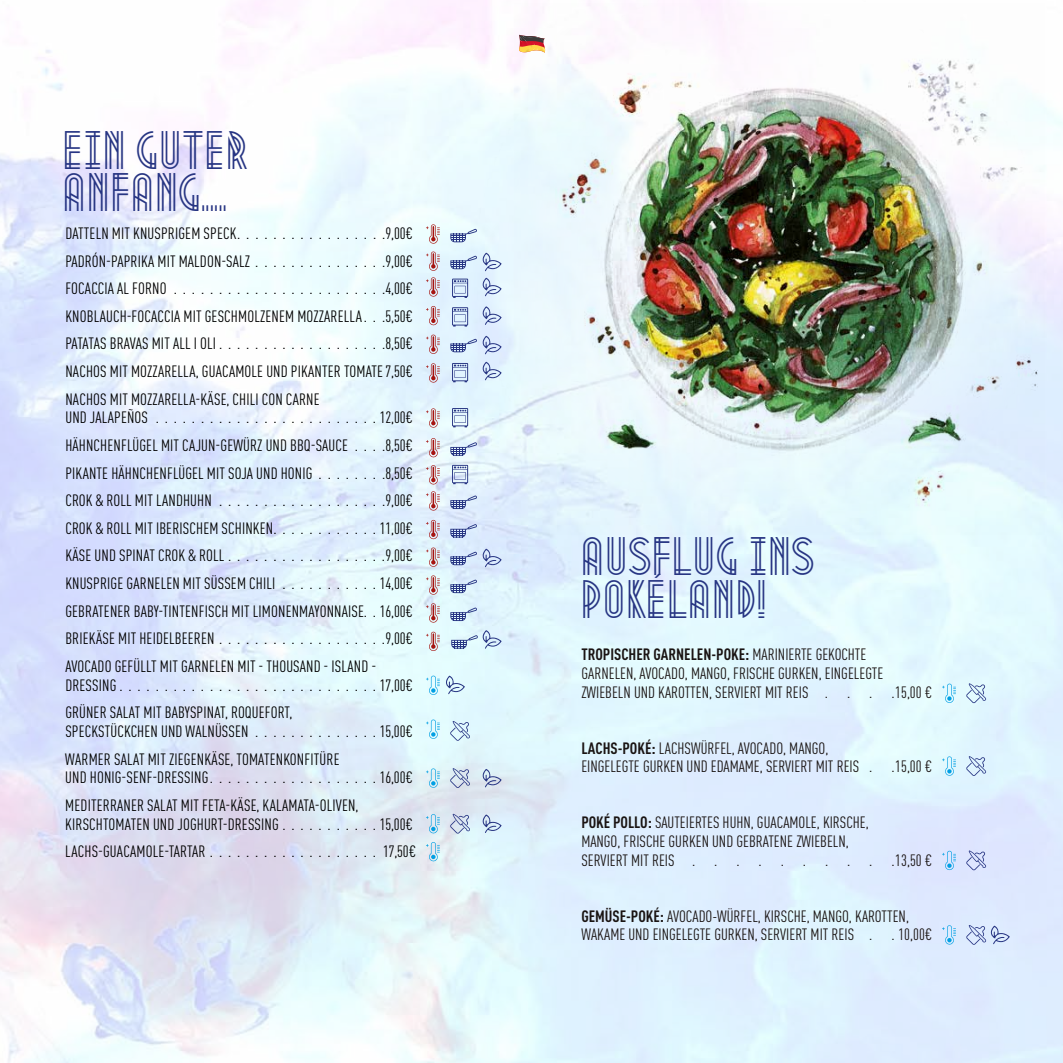
<style>
.page{position:relative;width:1063px;height:1063px;background:#fff}
.page>*{position:absolute;margin:0;border:0;box-sizing:border-box;transform-origin:0 0}
.t1{font:47.5px/42.5px "Metropolis 1920";color:#273583}
.t2{font:condensed 16.25px/27.6px "DIN Pro";letter-spacing:.01em;color:#000;text-align:justify}
.t3{font:condensed 16.25px/18.8px "DIN Pro";color:#1a1413}
.s1{font-weight:700}
</style>
<div class="page">
<img style="left:514px;top:3px;width:531px;height:531px">
<svg style="left:519px;top:35px;width:26px;height:18px"></svg>
<svg style="left:966px;top:683px;width:20px;height:20px"></svg>
<svg style="left:942px;top:683px;width:14px;height:20px"></svg>
<svg style="left:966px;top:756px;width:20px;height:20px"></svg>
<svg style="left:942px;top:756px;width:14px;height:20px"></svg>
<svg style="left:966px;top:850px;width:20px;height:21px"></svg>
<svg style="left:942px;top:850px;width:14px;height:20px"></svg>
<svg style="left:942px;top:925px;width:14px;height:20px"></svg>
<svg style="left:966px;top:925px;width:44px;height:20px"></svg>
<svg style="left:426px;top:224px;width:14px;height:20px"></svg>
<svg style="left:426px;top:408px;width:14px;height:20px"></svg>
<svg style="left:452px;top:408px;width:16px;height:19px"></svg>
<svg style="left:426px;top:465px;width:14px;height:20px"></svg>
<svg style="left:452px;top:465px;width:16px;height:19px"></svg>
<svg style="left:426px;top:438px;width:14px;height:20px"></svg>
<svg style="left:450px;top:442px;width:27px;height:14px"></svg>
<svg style="left:426px;top:491px;width:14px;height:20px"></svg>
<svg style="left:450px;top:495px;width:27px;height:14px"></svg>
<svg style="left:426px;top:520px;width:14px;height:20px"></svg>
<svg style="left:450px;top:524px;width:27px;height:14px"></svg>
<svg style="left:426px;top:575px;width:14px;height:20px"></svg>
<svg style="left:450px;top:580px;width:27px;height:13px"></svg>
<svg style="left:426px;top:603px;width:14px;height:20px"></svg>
<svg style="left:450px;top:608px;width:27px;height:13px"></svg>
<svg style="left:450px;top:229px;width:27px;height:13px"></svg>
<svg style="left:426px;top:547px;width:14px;height:20px"></svg>
<svg style="left:450px;top:552px;width:27px;height:13px"></svg>
<svg style="left:483px;top:549px;width:19px;height:18px"></svg>
<svg style="left:426px;top:251px;width:14px;height:20px"></svg>
<svg style="left:450px;top:256px;width:27px;height:13px"></svg>
<svg style="left:483px;top:253px;width:19px;height:18px"></svg>
<svg style="left:426px;top:334px;width:14px;height:20px"></svg>
<svg style="left:450px;top:339px;width:27px;height:13px"></svg>
<svg style="left:483px;top:336px;width:19px;height:18px"></svg>
<svg style="left:426px;top:631px;width:14px;height:20px"></svg>
<svg style="left:451px;top:630px;width:51px;height:19px"></svg>
<svg style="left:426px;top:363px;width:14px;height:20px"></svg>
<svg style="left:452px;top:363px;width:16px;height:19px"></svg>
<svg style="left:483px;top:362px;width:19px;height:18px"></svg>
<svg style="left:426px;top:675px;width:14px;height:20px"></svg>
<svg style="left:446px;top:676px;width:19px;height:18px"></svg>
<svg style="left:426px;top:277px;width:14px;height:20px"></svg>
<svg style="left:452px;top:279px;width:16px;height:19px"></svg>
<svg style="left:483px;top:278px;width:19px;height:18px"></svg>
<svg style="left:426px;top:306px;width:14px;height:20px"></svg>
<svg style="left:452px;top:307px;width:16px;height:20px"></svg>
<svg style="left:483px;top:306px;width:19px;height:19px"></svg>
<svg style="left:450px;top:721px;width:20px;height:20px"></svg>
<svg style="left:426px;top:719px;width:14px;height:20px"></svg>
<svg style="left:450px;top:768px;width:20px;height:20px"></svg>
<svg style="left:426px;top:768px;width:14px;height:20px"></svg>
<svg style="left:483px;top:769px;width:19px;height:18px"></svg>
<svg style="left:450px;top:814px;width:20px;height:20px"></svg>
<svg style="left:426px;top:814px;width:14px;height:20px"></svg>
<svg style="left:483px;top:814px;width:19px;height:19px"></svg>
<svg style="left:426px;top:842px;width:14px;height:20px"></svg>
<img style="left:0;top:642px;width:1px;height:421px">
<h1 class="t1" style="left:65px;top:126px;width:187px">EIN GUTER<br>ANFANG...</h1>
<p class="t2" style="left:65px;top:218px;width:172px">DATTELN MIT KNUSPRIGEM SPECK</p>
<p class="t2" style="left:386px;top:218px;width:29px">9,00€</p>
<p class="t2" style="left:65px;top:246px;width:186px">PADRÓN-PAPRIKA MIT MALDON-SALZ</p>
<p class="t2" style="left:65px;top:246px;width:349px;text-indent:320px">9,00€ FOCACCIA AL FORNO . . . . . . . . . . . . . . . . . . . . . . . 4,00€ KNOBLAUCH-FOCACCIA MIT GESCHMOLZENEM MOZZARELLA</p>
<p class="t2" style="left:386px;top:301px;width:29px">5,50€</p>
<p class="t2" style="left:65px;top:329px;width:349px;text-indent:320px">8,50€ NACHOS MIT MOZZARELLA, GUACAMOLE UND PIKANTER TOMATE7,50€ NACHOS MIT MOZZARELLA-KÄSE, CHILI CON CARNE</p>
<p class="t2" style="left:65px;top:403px;width:349px">UND JALAPEÑOS . . . . . . . . . . . . . . . . . . . . . . . . . 12,00€ HÄHNCHENFLÜGEL MIT CAJUN-GEWÜRZ UND BBQ-SAUCE . . . 8,50€ PIKANTE HÄHNCHENFLÜGEL MIT SOJA UND HONIG . . . . . . . 8,50€ CROK &amp; ROLL MIT LANDHUHN . . . . . . . . . . . . . . . . . . 9,00€ CROK &amp; ROLL MIT IBERISCHEM SCHINKEN</p>
<p class="t2" style="left:65px;top:329px;width:152px">PATATAS BRAVAS MIT ALL I OLI</p>
<p class="t2" style="left:380px;top:513px;width:34px">11,00€</p>
<p class="t2" style="left:65px;top:541px;width:160px">KÄSE UND SPINAT CROK &amp; ROLL</p>
<p class="t2" style="left:65px;top:541px;width:349px;text-indent:320px">9,00€ KNUSPRIGE GARNELEN MIT SÜSSEM CHILI . . . . . . . . . . . 14,00€ GEBRATENER BABY-TINTENFISCH MIT LIMONENMAYONNAISE. . 16,00€ BRIEKÄSE MIT HEIDELBEEREN</p>
<p class="t2" style="left:385px;top:623px;width:29px">9,00€</p>
<p class="t2" style="left:65px;top:655px;width:312px;line-height:18.8px">AVOCADO GEFÜLLT MIT GARNELEN MIT - THOUSAND - ISLAND -<br>DRESSING</p>
<p class="t2" style="left:380px;top:670px;width:34px">17,00€</p>
<p class="t2" style="left:65px;top:702px;width:349px;line-height:18.8px">GRÜNER SALAT MIT BABYSPINAT, ROQUEFORT,<br>SPECKSTÜCKCHEN UND WALNÜSSEN . . . . . . . . . . . . . . 15,00€</p>
<p class="t2" style="left:65px;top:748px;width:276px;line-height:18.8px">WARMER SALAT MIT ZIEGENKÄSE, TOMATENKONFITÜRE<br>UND HONIG-SENF-DRESSING</p>
<p class="t2" style="left:380px;top:763px;width:34px">16,00€</p>
<p class="t2" style="left:65px;top:795px;width:295px;line-height:18.8px">MEDITERRANER SALAT MIT FETA-KÄSE, KALAMATA-OLIVEN,<br>KIRSCHTOMATEN UND JOGHURT-DRESSING</p>
<p class="t2" style="left:380px;top:809px;width:34px">15,00€</p>
<p class="t2" style="left:65px;top:836px;width:142px">LACHS-GUACAMOLE-TARTAR</p>
<p class="t2" style="left:383px;top:836px;width:34px">17,50€</p>
<h1 class="t1" style="left:583px;top:532px;width:236px">AUSFLUG INS<br>POKÉLAND!</h1>
<p class="t3" style="left:581px;top:644px;width:303px"><span class="s1">TROPISCHER GARNELEN-POKE:</span> MARINIERTE GEKOCHTE<br>GARNELEN, AVOCADO, MANGO, FRISCHE GURKEN, EINGELEGTE<br>ZWIEBELN UND KAROTTEN, SERVIERT MIT REIS</p>
<p class="t3" style="left:895px;top:681px;width:38px">15,00 €</p>
<p class="t3" style="left:581px;top:737px;width:279px"><span class="s1">LACHS-POKÉ:</span> LACHSWÜRFEL, AVOCADO, MANGO,<br>EINGELEGTE GURKEN UND EDAMAME, SERVIERT MIT REIS</p>
<p class="t3" style="left:895px;top:756px;width:38px">15,00 €</p>
<p class="t3" style="left:581px;top:812px;width:289px"><span class="s1">POKÉ POLLO:</span> SAUTEIERTES HUHN, GUACAMOLE, KIRSCHE,<br>MANGO, FRISCHE GURKEN UND GEBRATENE ZWIEBELN,<br>SERVIERT MIT REIS</p>
<p class="t3" style="left:895px;top:849px;width:38px">13,50 €</p>
<p class="t3" style="left:581px;top:905px;width:329px"><span class="s1">GEMÜSE-POKÉ:</span> AVOCADO-WÜRFEL, KIRSCHE, MANGO, KAROTTEN,<br>WAKAME UND EINGELEGTE GURKEN, SERVIERT MIT REIS</p>
<p class="t3" style="left:898px;top:924px;width:35px">10,00€</p>
</div>
